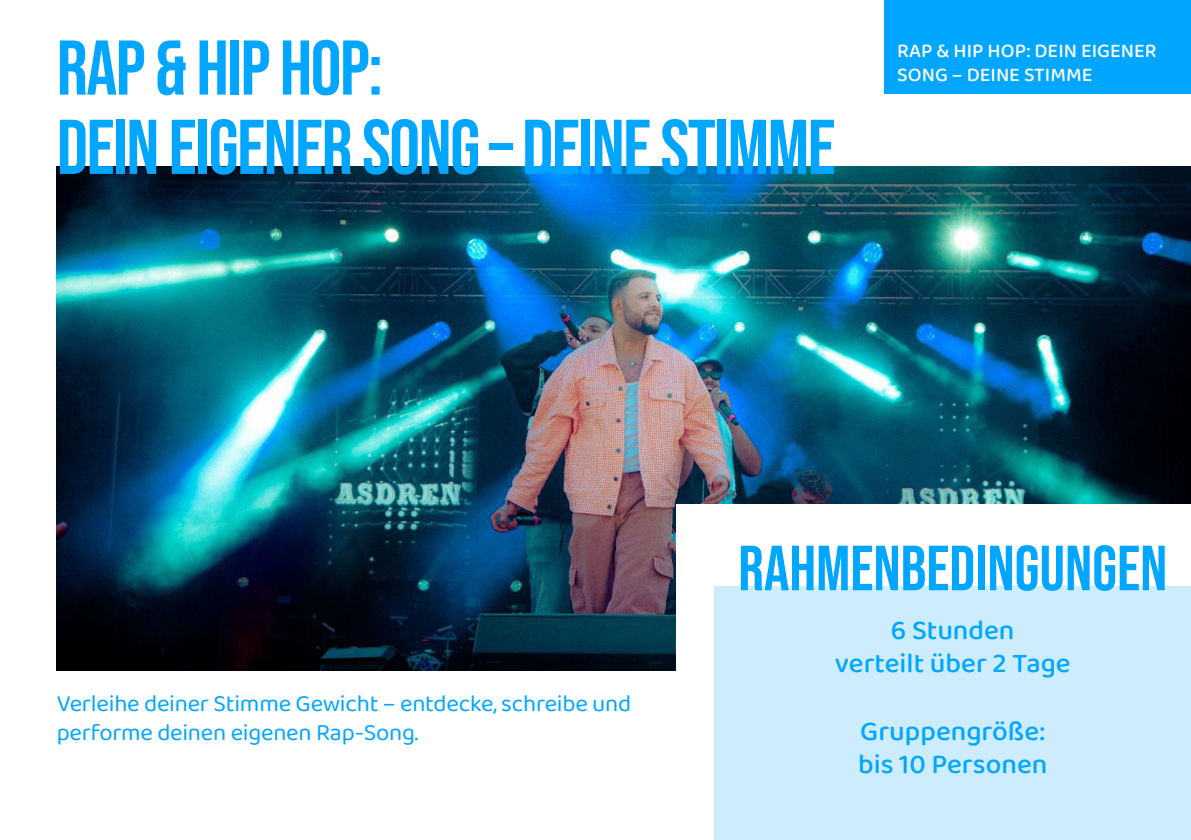
<style>
.page{position:relative;width:1191px;height:840px;background:#fff}
.page>*{position:absolute;margin:0;border:0;box-sizing:border-box;transform-origin:0 0}
.t1{font:77.2px/79.2px "Bebas Neue";letter-spacing:-.02em;color:#00a6ff}
.t2{font:63.6px "Bebas Neue";color:#00a6ff}
.t3{font:28px/33.6px "Baloo 2";color:#00a6ff;text-align:center}
.t4{font:24px/28.8px "Baloo 2";letter-spacing:-.01em;color:#00a6ff}
.t5{font:20px/24px "Baloo 2";color:#fff}
</style>
<div class="page">
<img style="left:57px;top:167px;width:1134px;height:503px">
<div style="left:676px;top:503px;width:515px;height:336px;background:#fff"></div>
<div style="left:714px;top:586px;width:477px;height:253px;background:#cdedff"></div>
<div style="left:884px;top:0;width:307px;height:94px;background:#00a6ff"></div>
<h1 class="t1" style="left:57px;top:27px;width:780px">RAP &amp; HIP HOP:<br>DEIN EIGENER SONG – DEINE STIMME</h1>
<p class="t5" style="left:897px;top:39px;width:261px">RAP &amp; HIP HOP: DEIN EIGENER<br>SONG – DEINE STIMME</p>
<p class="t4" style="left:57px;top:689px;width:576px">Verleihe deiner Stimme Gewicht – entdecke, schreibe und performe deinen eigenen Rap-Song.</p>
<h2 class="t2" style="left:738px;top:532px;width:430px">RAHMENBEDINGUNGEN</h2>
<p class="t3" style="left:835px;top:614px;width:237px">6 Stunden<br>verteilt über 2 Tage</p>
<p class="t3" style="left:858px;top:714px;width:191px;text-align:left">Gruppengröße: bis 10 Personen</p>
</div>
